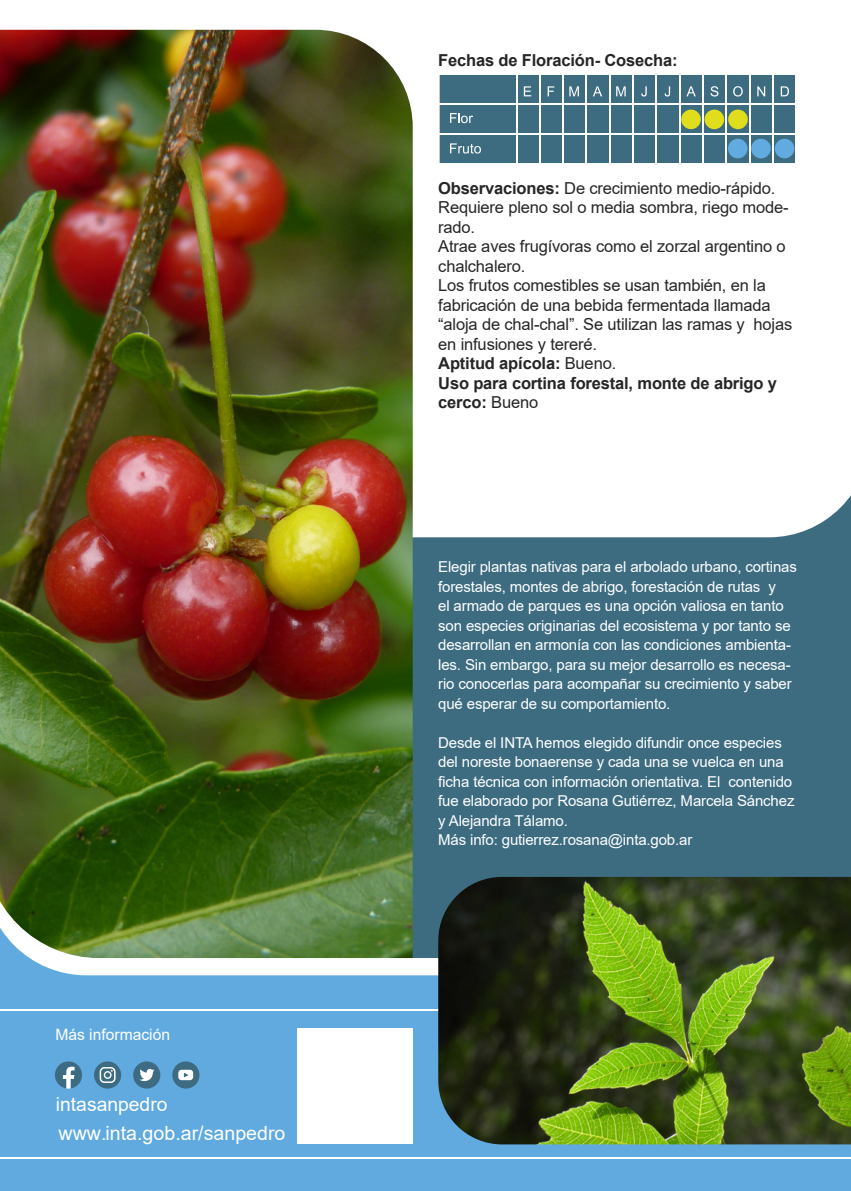
<style>
.page{position:relative;width:851px;height:1191px;background:#fff}
.page>*{position:absolute;margin:0;border:0;box-sizing:border-box;transform-origin:0 0}
.t1{font:19.65px "Arial";color:#fff}
.t2{font:19.35px "Arial";color:#fff}
.t3{font:16.5px/19.5px "Arial";letter-spacing:-.01em;color:#262626}
.t4{font:700 16.5px/19.5px "Arial";letter-spacing:-.01em;color:#262626}
.t5{font:15.6px "Arial";color:#fff}
.t6{font:15px/19.5px "Arial";letter-spacing:-.01em;color:#fff}
.s1{font-weight:700}
.s2{font-weight:400}
</style>
<div class="page">
<svg style="left:412px;top:436px;width:438px;height:407px;fill:#3d6c81"></svg>
<img style="left:0;top:30px;width:412px;height:813px">
<svg style="left:0;top:843px;width:850px;height:30px;background:#39634b"></svg>
<svg style="left:0;top:873px;width:850px;height:318px;background:#65a0b5"></svg>
<hr style="left:0;top:1009px;width:468px;height:1px;background:#fff">
<hr style="left:0;top:1157px;width:850px;height:2px;background:#fff">
<img style="left:438px;top:877px;width:412px;height:267px">
<div style="left:133px;top:1061px;width:27px;height:27px;background:#3d6b82;border-radius:50%"></div>
<svg style="left:139px;top:1068px;width:15px;height:13px"></svg>
<div style="left:172px;top:1061px;width:27px;height:27px;background:#3d6b82;border-radius:50%"></div>
<svg style="left:178px;top:1069px;width:15px;height:11px"></svg>
<div style="left:94px;top:1061px;width:27px;height:27px;background:#3d6b82;border-radius:50%"></div>
<svg style="left:100px;top:1067px;width:16px;height:16px"></svg>
<svg style="left:55px;top:1061px;width:27px;height:27px"></svg>
<div style="left:297px;top:1028px;width:115px;height:116px;background:#fff"></div>
<svg style="left:439px;top:75px;width:356px;height:88px;background:#588092"></svg>
<div style="left:728px;top:139px;width:19px;height:19px;background:#61abe0;border-radius:50%"></div>
<div style="left:751px;top:139px;width:19px;height:19px;background:#61abe0;border-radius:50%"></div>
<div style="left:774px;top:139px;width:20px;height:19px;background:#61abe0;border-radius:50%"></div>
<div style="left:681px;top:110px;width:19px;height:19px;background:#e0de1c;border-radius:50%"></div>
<div style="left:704px;top:110px;width:20px;height:19px;background:#e0de1c;border-radius:50%"></div>
<div style="left:728px;top:110px;width:19px;height:19px;background:#e0de1c;border-radius:50%"></div>
<p class="t5" style="left:55px;top:1024px;width:116px">Más información</p>
<p class="t2" style="left:56px;top:1090px;width:113px">intasanpedro</p>
<h1 class="t1" style="left:59px;top:1120px;width:228px">www.inta.gob.ar/sanpedro</h1>
<p class="t4" style="left:438px;top:51px;width:241px">Fechas de Floración- Cosecha:</p>
<p class="t3" style="left:438px;top:178px;width:352px"><span class="s1">Observaciones:</span> De crecimiento medio-rápido.<br>Requiere pleno sol o media sombra, riego mode&shy;rado.</p>
<p class="t3" style="left:438px;top:236px;width:349px">Atrae aves frugívoras como el zorzal argentino o chalchalero.</p>
<p class="t3" style="left:438px;top:275px;width:355px">Los frutos comestibles se usan también, en la fabricación de una bebida fermentada llamada “aloja de chal-chal”. Se utilizan las ramas y hojas en infusiones y tereré.</p>
<p class="t4" style="left:438px;top:354px;width:179px">Aptitud apícola: <span class="s2">Bueno.</span></p>
<p class="t4" style="left:438px;top:373px;width:340px">Uso para cortina forestal, monte de abrigo y cerco: <span class="s2">Bueno</span></p>
<p class="t6" style="left:438px;top:557px;width:360px">Elegir plantas nativas para el arbolado urbano, cortinas forestales, montes de abrigo, forestación de rutas y<br>el armado de parques es una opción valiosa en tanto son especies originarias del ecosistema y por tanto se desarrollan en armonía con las condiciones ambienta&shy;les. Sin embargo, para su mejor desarrollo es necesa&shy;rio conocerlas para acompañar su crecimiento y saber qué esperar de su comportamiento.</p>
<p class="t6" style="left:438px;top:733px;width:357px">Desde el INTA hemos elegido difundir once especies del noreste bonaerense y cada una se vuelca en una ficha técnica con información orientativa. El contenido fue elaborado por Rosana Gutiérrez, Marcela Sánchez y Alejandra Tálamo.</p>
<p class="t6" style="left:438px;top:830px;width:255px">Más info: gutierrez.rosana@inta.gob.ar</p>
</div>
